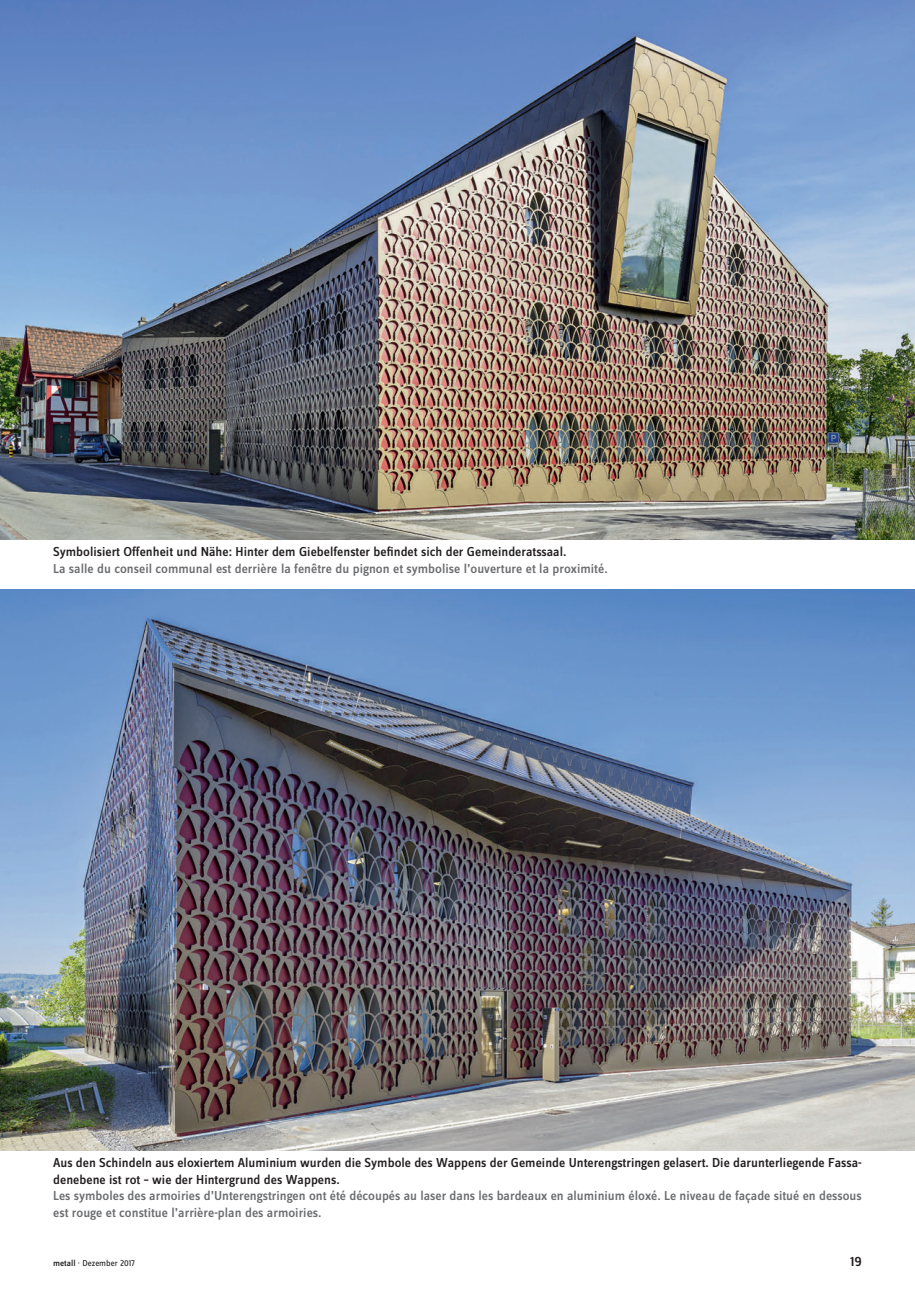
<style>
.page{position:relative;width:915px;height:1293px;background:#fff}
.page>*{position:absolute;margin:0;border:0;box-sizing:border-box;transform-origin:0 0}
.t1{font:500 14.25px "Zine Sans Dis";color:#231f20}
.DE_Legende_9__medium{font:500 13.5px/16.5px "Zine Sans Dis";color:#6c6d70}
.DE_Legende_9__medium-2{font:500 13.5px/16.5px "Zine Sans Dis";color:#231f20}
.t2{font:9px "Zine Sans Dis";color:#231f20}
.s1{font-weight:500}
</style>
<div class="page">
<hr style="left:0;top:952px;width:1px;height:264px;background:#e1e7ea">
<img style="left:0;top:589px;width:914px;height:561px">
<img style="left:0;top:0;width:914px;height:540px">
<p class="DE_Legende_9__medium-2" style="left:53px;top:544px;width:514px">Symbolisiert Offenheit und Nähe: Hinter dem Giebelfenster befindet sich der Gemeinderatssaal.</p>
<p class="DE_Legende_9__medium" style="left:53px;top:561px;width:556px">La salle du conseil communal est derrière la fenêtre du pignon et symbolise l’ouverture et la proximité.</p>
<p class="DE_Legende_9__medium-2" style="left:53px;top:1155px;width:809px">Aus den Schindeln aus eloxiertem Aluminium wurden die Symbole des Wappens der Gemeinde Unterengstringen gelasert. Die darunterliegende Fassa&shy;denebene ist rot – wie der Hintergrund des Wappens.</p>
<p class="DE_Legende_9__medium" style="left:53px;top:1188px;width:809px">Les symboles des armoiries d’Unterengstringen ont été découpés au laser dans les bardeaux en aluminium éloxé. Le niveau de façade situé en dessous est rouge et constitue l’arrière-plan des armoiries.</p>
<p class="t2" style="left:53px;top:1259px;width:83px"><span class="s1">metall</span> · Dezember 2017</p>
<p class="t1" style="left:850px;top:1254px;width:13px">19</p>
</div>
